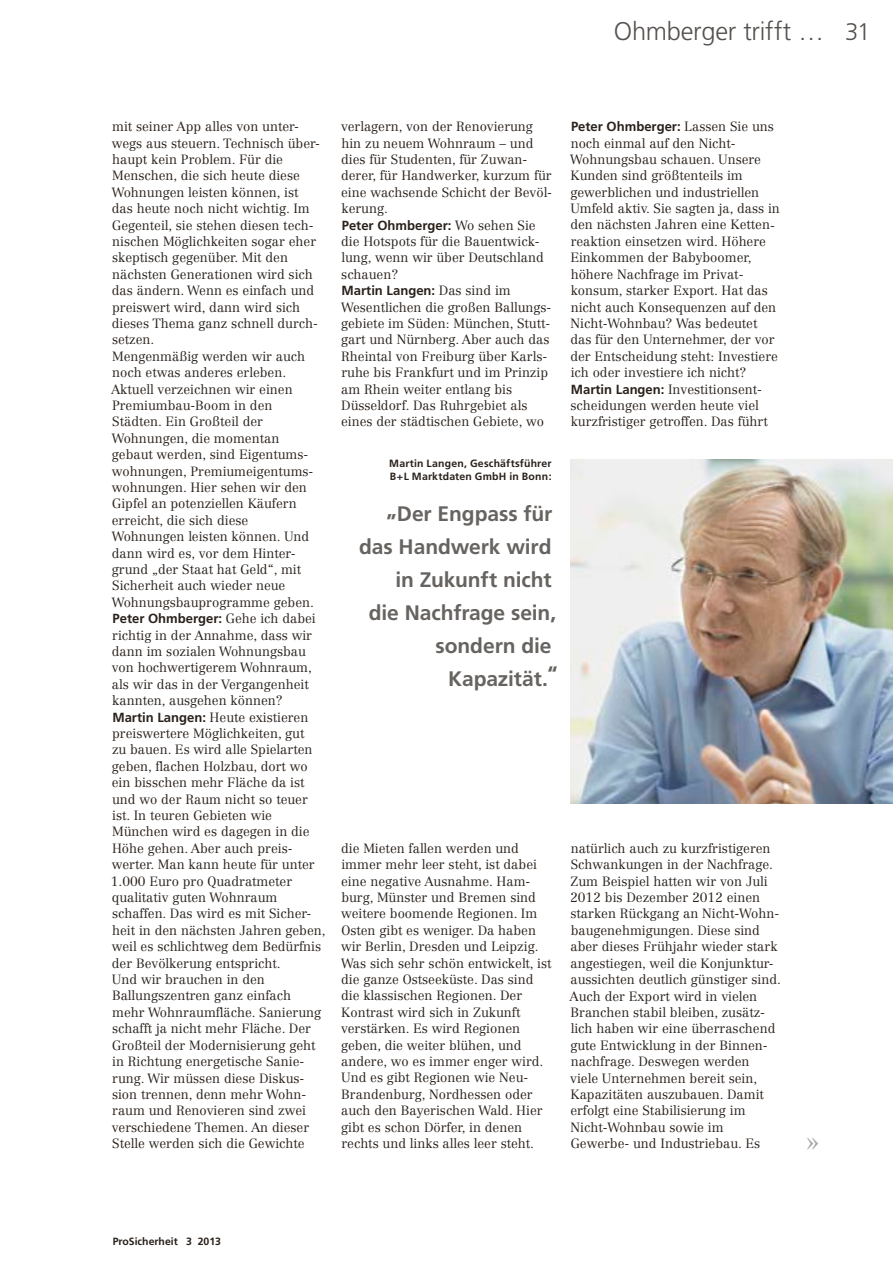
<style>
.page{position:relative;width:893px;height:1263px;background:#fff}
.page>*{position:absolute;margin:0;border:0;box-sizing:border-box;transform-origin:0 0}
.t1{font:300 25.5px "Frutiger";letter-spacing:-.01em;color:#54514e}
.t2{font:300 24px "Centennial LT Std";color:#a8a8a5}
.t3{font:700 21px/32.8px "Frutiger LT Std";letter-spacing:-.005em;color:#666360;text-align:right}
.t4{font:300 13.2px/16.4px "Centennial LT Std";color:#29201a}
.t5{font:700 13.2px "Frutiger LT Std";color:#29201a}
.t6{font:700 10.5px/12.8px "Frutiger";letter-spacing:.02em;color:#29201a}
.t7{font:700 10.5px "Frutiger LT Std";color:#29201a}
.s1{font-size:24px}
.s2{font-family:"Centennial LT Std";font-weight:300}
.s3{font-family:"Frutiger LT Std";font-weight:700}
</style>
<div class="page">
<img style="left:570px;top:459px;width:323px;height:345px">
<h1 class="t1" style="left:614px;top:17px;width:258px">Ohmberger trifft … <span class="s1">31</span></h1>
<p class="t4" style="left:111px;top:118px;width:210px">mit seiner App alles von unter&shy;wegs aus steuern. Technisch über&shy;haupt kein Problem. Für die<br>Menschen, die sich heute diese<br>Wohnungen leisten können, ist das heute noch nicht wichtig. Im<br>Gegenteil, sie stehen diesen tech&shy;nischen Möglichkeiten sogar eher skeptisch gegenüber. Mit den nächsten Generationen wird sich das ändern. Wenn es einfach und preiswert wird, dann wird sich dieses Thema ganz schnell durch&shy;setzen.<br>Mengenmäßig werden wir auch noch etwas anderes erleben.<br>Aktuell verzeichnen wir einen<br>Premiumbau-Boom in den<br>Städten. Ein Großteil der<br>Wohnungen, die momentan gebaut werden, sind Eigentums&shy;wohnungen, Premiumeigentums&shy;wohnungen. Hier sehen wir den<br>Gipfel an potenziellen Käufern erreicht, die sich diese<br>Wohnungen leisten können. Und dann wird es, vor dem Hinter&shy;grund „der Staat hat Geld“, mit<br>Sicherheit auch wieder neue<br>Wohnungsbauprogramme geben.</p>
<p class="t5" style="left:112px;top:611px;width:205px">Peter Ohmberger: <span class="s2">Gehe ich dabei</span></p>
<p class="t4" style="left:111px;top:627px;width:216px">richtig in der Annahme, dass wir dann im sozialen Wohnungsbau von hochwertigerem Wohnraum, als wir das in der Vergangenheit kannten, ausgehen können?<br><span class="s3">Martin Langen:</span> Heute existieren preiswertere Möglichkeiten, gut<br>zu bauen. Es wird alle Spielarten geben, flachen Holzbau, dort wo ein bisschen mehr Fläche da ist und wo der Raum nicht so teuer ist. In teuren Gebieten wie<br>München wird es dagegen in die<br>Höhe gehen. Aber auch preis&shy;werter. Man kann heute für unter<br>1.000 Euro pro Quadratmeter qualitativ guten Wohnraum schaffen. Das wird es mit Sicher&shy;heit in den nächsten Jahren geben, weil es schlichtweg dem Bedürfnis der Bevölkerung entspricht.<br>Und wir brauchen in den<br>Ballungszentren ganz einfach<br>mehr Wohnraumfläche. Sanierung schafft ja nicht mehr Fläche. Der<br>Großteil der Modernisierung geht in Richtung energetische Sanie&shy;rung. Wir müssen diese Diskus&shy;sion trennen, denn mehr Wohn&shy;raum und Renovieren sind zwei verschiedene Themen. An dieser<br>Stelle werden sich die Gewichte</p>
<p class="t4" style="left:341px;top:118px;width:213px">verlagern, von der Renovierung hin zu neuem Wohnraum – und dies für Studenten, für Zuwan&shy;derer, für Handwerker, kurzum für eine wachsende Schicht der Bevöl&shy;kerung.</p>
<p class="t5" style="left:342px;top:217px;width:195px">Peter Ohmberger: <span class="s2">Wo sehen Sie</span></p>
<p class="t4" style="left:341px;top:233px;width:204px">die Hotspots für die Bauentwick&shy;lung, wenn wir über Deutschland schauen?</p>
<p class="t5" style="left:342px;top:283px;width:171px">Martin Langen: <span class="s2">Das sind im</span></p>
<p class="t4" style="left:341px;top:299px;width:212px">Wesentlichen die großen Ballungs&shy;gebiete im Süden: München, Stutt&shy;gart und Nürnberg. Aber auch das<br>Rheintal von Freiburg über Karls&shy;ruhe bis Frankfurt und im Prinzip am Rhein weiter entlang bis<br>Düsseldorf. Das Ruhrgebiet als eines der städtischen Gebiete, wo</p>
<p class="t6" style="left:389px;top:457px;width:164px">Martin Langen, Geschäftsführer<br>B+L Marktdaten GmbH in Bonn:</p>
<h3 class="t3" style="left:359px;top:498px;width:200px">„Der Engpass für das Handwerk wird in Zukunft nicht<br>die Nachfrage sein, sondern die<br>Kapazität.“</h3>
<p class="t5" style="left:571px;top:119px;width:204px">Peter Ohmberger: <span class="s2">Lassen Sie uns</span></p>
<p class="t4" style="left:570px;top:135px;width:211px">noch einmal auf den Nicht-<br>Wohnungsbau schauen. Unsere<br>Kunden sind größtenteils im gewerblichen und industriellen<br>Umfeld aktiv. Sie sagten ja, dass in den nächsten Jahren eine Ketten&shy;reaktion einsetzen wird. Höhere<br>Einkommen der Babyboomer, höhere Nachfrage im Privat&shy;konsum, starker Export. Hat das nicht auch Konsequenzen auf den<br>Nicht-Wohnbau? Was bedeutet das für den Unternehmer, der vor der Entscheidung steht: Investiere ich oder investiere ich nicht?<br><span class="s3">Martin Langen:</span> Investitionsent&shy;scheidungen werden heute viel kurzfristiger getroffen. Das führt</p>
<p class="t4" style="left:341px;top:840px;width:212px">die Mieten fallen werden und immer mehr leer steht, ist dabei eine negative Ausnahme. Ham&shy;burg, Münster und Bremen sind weitere boomende Regionen. Im<br>Osten gibt es weniger. Da haben wir Berlin, Dresden und Leipzig.<br>Was sich sehr schön entwickelt, ist die ganze Ostseeküste. Das sind die klassischen Regionen. Der<br>Kontrast wird sich in Zukunft verstärken. Es wird Regionen geben, die weiter blühen, und andere, wo es immer enger wird.<br>Und es gibt Regionen wie Neu-<br>Brandenburg, Nordhessen oder auch den Bayerischen Wald. Hier gibt es schon Dörfer, in denen rechts und links alles leer steht.</p>
<p class="t4" style="left:570px;top:840px;width:213px">natürlich auch zu kurzfristigeren<br>Schwankungen in der Nachfrage.<br>Zum Beispiel hatten wir von Juli<br>2012 bis Dezember 2012 einen starken Rückgang an Nicht-Wohn&shy;baugenehmigungen. Diese sind aber dieses Frühjahr wieder stark angestiegen, weil die Konjunktur&shy;aussichten deutlich günstiger sind.<br>Auch der Export wird in vielen<br>Branchen stabil bleiben, zusätz&shy;lich haben wir eine überraschend gute Entwicklung in der Binnen&shy;nachfrage. Deswegen werden<br>viele Unternehmen bereit sein,<br>Kapazitäten auszubauen. Damit erfolgt eine Stabilisierung im<br>Nicht-Wohnbau sowie im<br>Gewerbe- und Industriebau. Es</p>
<h2 class="t2" style="left:806px;top:1127px;width:15px">»</h2>
<p class="t7" style="left:113px;top:1235px;width:110px">ProSicherheit 3 2013</p>
</div>
